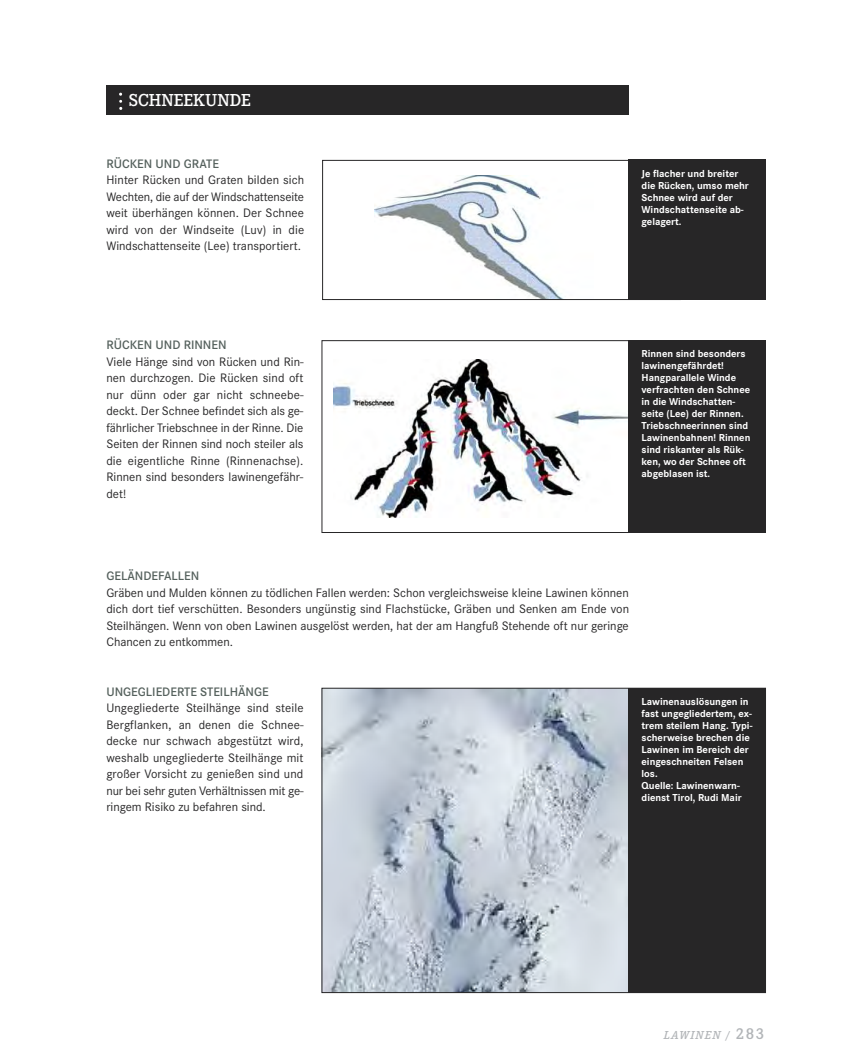
<style>
.page{position:relative;width:851px;height:1063px;background:#fff}
.page>*{position:absolute;margin:0;border:0;box-sizing:border-box;transform-origin:0 0}
.t1{font:600 18px "Corporate E";color:#fff}
.t2{font:12.75px/16.5px "Corporate S";color:#272627}
.t3{font:italic 600 12px "Corporate E";letter-spacing:.1em;color:#b2b5b8}
.t4{font:700 10.5px/12px "Corporate S";color:#fff}
.s1{font-weight:600;color:#55615d}
.s2{font-style:normal}
.s3{font-style:normal;font-size:16.5px}
</style>
<div class="page">
<div style="left:106px;top:85px;width:522px;height:29px;background:#272627"></div>
<svg style="left:119px;top:93px;width:3px;height:17px"></svg>
<img style="left:374px;top:176px;width:189px;height:122px">
<div style="left:322px;top:160px;width:358px;height:140px;border:1px solid #272627"></div>
<img style="left:333px;top:360px;width:293px;height:158px">
<div style="left:321px;top:340px;width:307px;height:193px;border:1px solid #272627"></div>
<img style="left:323px;top:690px;width:305px;height:301px">
<div style="left:628px;top:160px;width:137px;height:140px;background:#272627"></div>
<div style="left:628px;top:340px;width:137px;height:193px;background:#272627"></div>
<div style="left:628px;top:688px;width:137px;height:305px;background:#272627"></div>
<p class="t1" style="left:129px;top:89px;width:123px">SCHNEEKUNDE</p>
<p class="t2" style="left:106px;top:155px;width:199px"><span class="s1">RÜCKEN UND GRATE<br></span>Hinter Rücken und Graten bilden sich Wechten, die auf der Windschattenseite weit überhängen können. Der Schnee wird von der Windseite (Luv) in die Windschattenseite (Lee) transportiert.</p>
<p class="t4" style="left:641px;top:167px;width:109px">Je flacher und breiter die Rücken, umso mehr<br>Schnee wird auf der<br>Windschattenseite ab&shy;gelagert.</p>
<p class="t2" style="left:106px;top:336px;width:199px"><span class="s1">RÜCKEN UND RINNEN<br></span>Viele Hänge sind von Rücken und Rin&shy;nen durchzogen. Die Rücken sind oft nur dünn oder gar nicht schneebe&shy;deckt. Der Schnee befindet sich als ge&shy;fährlicher Triebschnee in der Rinne. Die<br>Seiten der Rinnen sind noch steiler als die eigentliche Rinne (Rinnenachse).<br>Rinnen sind besonders lawinengefähr&shy;det!</p>
<p class="t4" style="left:641px;top:347px;width:110px">Rinnen sind besonders lawinengefährdet!<br>Hangparallele Winde verfrachten den Schnee in die Windschatten&shy;seite (Lee) der Rinnen.<br>Triebschneerinnen sind<br>Lawinenbahnen! Rinnen sind riskanter als Rük&shy;ken, wo der Schnee oft abgeblasen ist.</p>
<p class="t2" style="left:106px;top:567px;width:524px"><span class="s1">GELÄNDEFALLEN<br></span>Gräben und Mulden können zu tödlichen Fallen werden: Schon vergleichsweise kleine Lawinen können dich dort tief verschütten. Besonders ungünstig sind Flachstücke, Gräben und Senken am Ende von Steilhängen. Wenn von oben Lawinen ausgelöst werden, hat der am Hangfuß Stehende oft nur geringe Chancen zu entkommen.</p>
<p class="t2" style="left:106px;top:683px;width:199px"><span class="s1">UNGEGLIEDERTE STEILHÄNGE </span>Ungegliederte Steilhänge sind steile Bergflanken, an denen die Schnee&shy;decke nur schwach abgestützt wird, weshalb ungegliederte Steilhänge mit großer Vorsicht zu genießen sind und nur bei sehr guten Verhältnissen mit ge&shy;ringem Risiko zu befahren sind.</p>
<p class="t4" style="left:641px;top:695px;width:112px">Lawinenauslösungen in fast ungegliedertem, ex&shy;trem steilem Hang. Typi&shy;scherweise brechen die<br>Lawinen im Bereich der eingeschneiten Felsen los.<br>Quelle: Lawinenwarn&shy;dienst Tirol, Rudi Mair</p>
<p class="t3" style="left:663px;top:1028px;width:102px">LAWINEN <span class="s2">/</span> <span class="s3">283</span></p>
</div>
